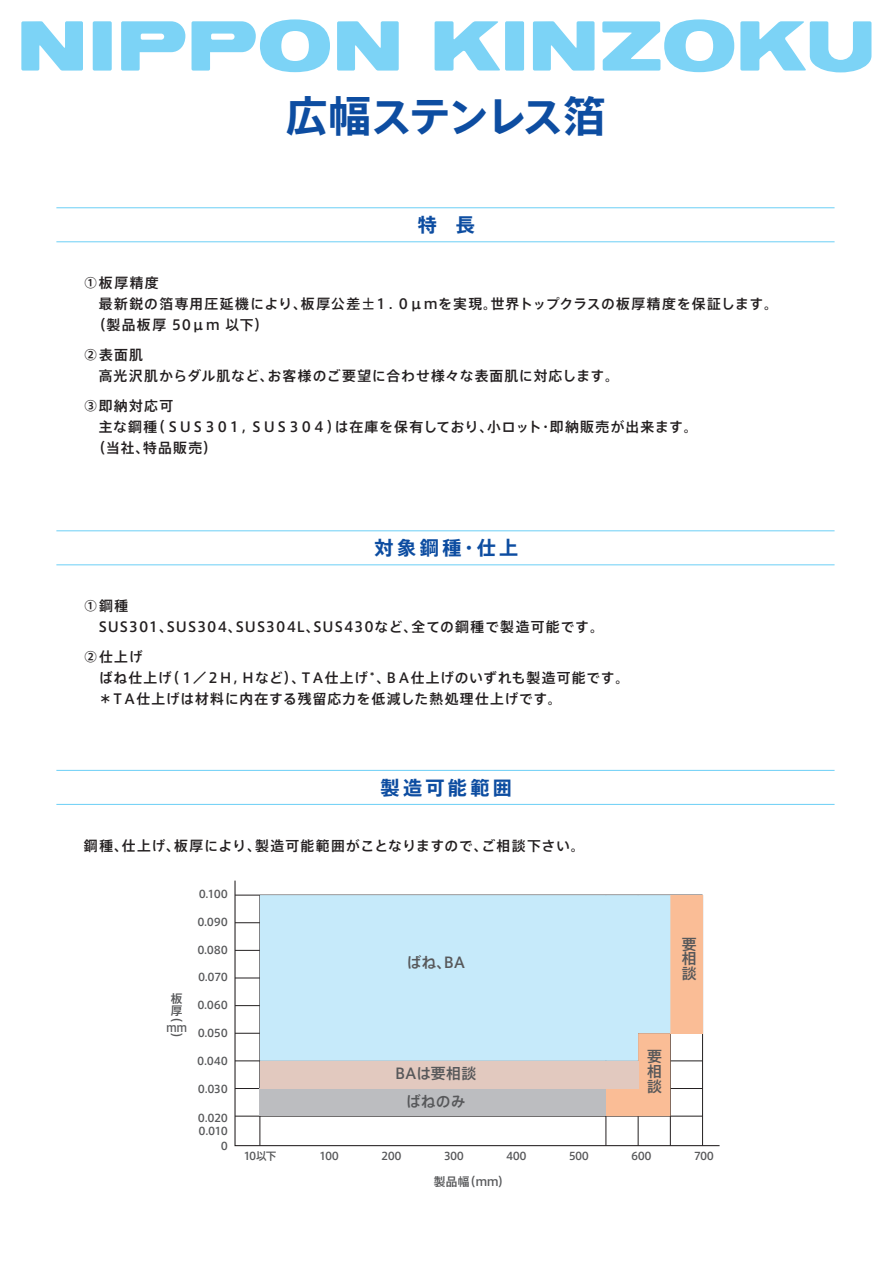
<style>
.page{position:relative;width:893px;height:1263px;background:#fff}
.page>*{position:absolute;margin:0;border:0;box-sizing:border-box;transform-origin:0 0}
.t1{font:700 42.45px "Axis Std";letter-spacing:-.09em;color:#0d4da1}
.t2{font:700 19.2px "Axis Std";letter-spacing:.185em;color:#0d4da1}
.t3{font:500 14.85px/14.9px "Axis Std";letter-spacing:.01em;color:#57585a;text-align:justify}
.t4{font:500 13.8px/21.3px "Axis Std";letter-spacing:.07em;color:#231f20}
.t5{font:500 13.8px "Axis Std";letter-spacing:.04em;color:#231f20}
.t6{font:500 11.7px/11.2px "Axis Std";letter-spacing:-.01em;color:#57585a}
.t7{font:500 10.65px "Axis Std";letter-spacing:-.045em;color:#57585a}
</style>
<div class="page">
<div style="left:505px;top:21px;width:19px;height:50px;background:#7cd3f6;border-radius:2px"></div>
<div style="left:93px;top:21px;width:19px;height:50px;background:#7cd3f6;border-radius:2px"></div>
<svg style="left:121px;top:21px;width:64px;height:50px"></svg>
<svg style="left:192px;top:19px;width:138px;height:53px"></svg>
<svg style="left:533px;top:21px;width:62px;height:50px"></svg>
<svg style="left:435px;top:21px;width:65px;height:50px"></svg>
<svg style="left:740px;top:21px;width:131px;height:51px"></svg>
<svg style="left:602px;top:19px;width:132px;height:53px"></svg>
<svg style="left:21px;top:21px;width:62px;height:50px"></svg>
<svg style="left:337px;top:21px;width:62px;height:50px"></svg>
<svg style="left:234px;top:880px;width:486px;height:267px"></svg>
<hr style="left:235px;top:895px;width:467px;height:1px;background:#231f20">
<hr style="left:235px;top:922px;width:467px;height:1px;background:#231f20">
<hr style="left:235px;top:950px;width:467px;height:1px;background:#231f20">
<hr style="left:235px;top:978px;width:467px;height:1px;background:#231f20">
<hr style="left:235px;top:1005px;width:467px;height:1px;background:#231f20">
<hr style="left:235px;top:1033px;width:467px;height:1px;background:#231f20">
<hr style="left:235px;top:1060px;width:467px;height:1px;background:#231f20">
<hr style="left:235px;top:1088px;width:467px;height:1px;background:#231f20">
<hr style="left:235px;top:1116px;width:467px;height:1px;background:#231f20">
<hr style="left:702px;top:895px;width:1px;height:251px;background:#231f20">
<hr style="left:670px;top:895px;width:1px;height:251px;background:#231f20">
<hr style="left:638px;top:895px;width:1px;height:251px;background:#231f20">
<hr style="left:606px;top:895px;width:1px;height:251px;background:#231f20">
<hr style="left:260px;top:895px;width:1px;height:251px;background:#231f20">
<div style="left:670px;top:895px;width:32px;height:138px;background:#fabd96"></div>
<div style="left:260px;top:895px;width:410px;height:166px;background:#c6eafa"></div>
<svg style="left:606px;top:1033px;width:64px;height:83px;background:#eec5aa"></svg>
<div style="left:260px;top:1088px;width:346px;height:28px;background:#bcbdc0"></div>
<div style="left:260px;top:1061px;width:378px;height:27px;background:#e2c9bf"></div>
<hr style="left:56px;top:241px;width:779px;height:1px;background:#6bcff6">
<hr style="left:56px;top:207px;width:779px;height:1px;background:#6bcff6">
<hr style="left:56px;top:564px;width:779px;height:1px;background:#6bcff6">
<hr style="left:56px;top:530px;width:779px;height:1px;background:#6bcff6">
<hr style="left:56px;top:804px;width:779px;height:1px;background:#6bcff6">
<hr style="left:56px;top:770px;width:779px;height:1px;background:#6bcff6">
<h1 class="t1" style="left:285px;top:84px;width:322px">広幅ステンレス箔</h1>
<h2 class="t2" style="left:418px;top:210px;width:59px">特 長</h2>
<p class="t4" style="left:84px;top:271px;width:695px">①板厚精度<br>　最新鋭の箔専用圧延機により、板厚公差±１．０μｍを実現。世界トップクラスの板厚精度を保証します。　（製品板厚 50μm 以下）</p>
<p class="t4" style="left:99px;top:343px;width:522px;text-indent:-15px">②表面肌<br>高光沢肌からダル肌など、お客様のご要望に合わせ様々な表面肌に対応します。</p>
<p class="t4" style="left:84px;top:394px;width:91px">③即納対応可</p>
<p class="t5" style="left:99px;top:416px;width:600px">主な鋼種（ＳＵＳ３０１，ＳＵＳ３０４）は在庫を保有しており、小ロット・即納販売が出来ます。</p>
<p class="t4" style="left:84px;top:437px;width:134px">　（当社、特品販売）</p>
<h2 class="t2" style="left:374px;top:533px;width:145px">対象鋼種・仕上</h2>
<p class="t4" style="left:84px;top:594px;width:521px">①鋼種<br>　SUS301、SUS304、SUS304L、SUS430など、全ての鋼種で製造可能です。</p>
<p class="t4" style="left:99px;top:645px;width:532px;text-indent:-15px">②仕上げ<br>ばね仕上げ（１／２Ｈ，Ｈなど）、ＴＡ仕上げ*、ＢＡ仕上げのいずれも製造可能です。＊ＴＡ仕上げは材料に内在する残留応力を低減した熱処理仕上げです。</p>
<h2 class="t2" style="left:381px;top:773px;width:133px">製造可能範囲</h2>
<p class="t4" style="left:84px;top:834px;width:502px">鋼種、仕上げ、板厚により、製造可能範囲がことなりますので、ご相談下さい。</p>
<p class="t7" style="left:199px;top:885px;width:31px">0.100</p>
<p class="t6" style="left:171px;top:992px;width:13px;line-height:11.7px">板厚</p>
<p class="t6" style="left:166px;top:1010px;width:22px;text-align:center">（mm）</p>
<p class="t7" style="left:197px;top:913px;width:32px">0.090</p>
<p class="t7" style="left:197px;top:941px;width:32px">0.080</p>
<p class="t7" style="left:198px;top:969px;width:31px">0.070</p>
<p class="t7" style="left:197px;top:997px;width:32px">0.060</p>
<p class="t7" style="left:198px;top:1025px;width:32px">0.050</p>
<p class="t7" style="left:197px;top:1053px;width:32px">0.040</p>
<p class="t7" style="left:198px;top:1081px;width:31px">0.030</p>
<p class="t7" style="left:198px;top:1109px;width:31px">0.020</p>
<p class="t7" style="left:199px;top:1122px;width:31px">0.010</p>
<p class="t7" style="left:221px;top:1137px;width:9px">0</p>
<p class="t3" style="left:406px;top:954px;width:60px">ばね、BA</p>
<p class="t3" style="left:395px;top:1065px;width:83px">BAは要相談</p>
<p class="t3" style="left:406px;top:1093px;width:61px">ばねのみ</p>
<p class="t3" style="left:682px;top:935px;width:16px">要相談</p>
<p class="t3" style="left:647px;top:1048px;width:16px">要相談</p>
<p class="t7" style="left:243px;top:1148px;width:35px">10以下</p>
<p class="t7" style="left:319px;top:1148px;width:21px">100</p>
<p class="t7" style="left:569px;top:1148px;width:22px">500</p>
<p class="t7" style="left:631px;top:1148px;width:22px">600</p>
<p class="t7" style="left:694px;top:1148px;width:22px">700</p>
<p class="t7" style="left:381px;top:1148px;width:22px">200</p>
<p class="t7" style="left:444px;top:1148px;width:22px">300</p>
<p class="t7" style="left:506px;top:1148px;width:22px">400</p>
<p class="t6" style="left:434px;top:1175px;width:78px">製品幅（mm）</p>
</div>
